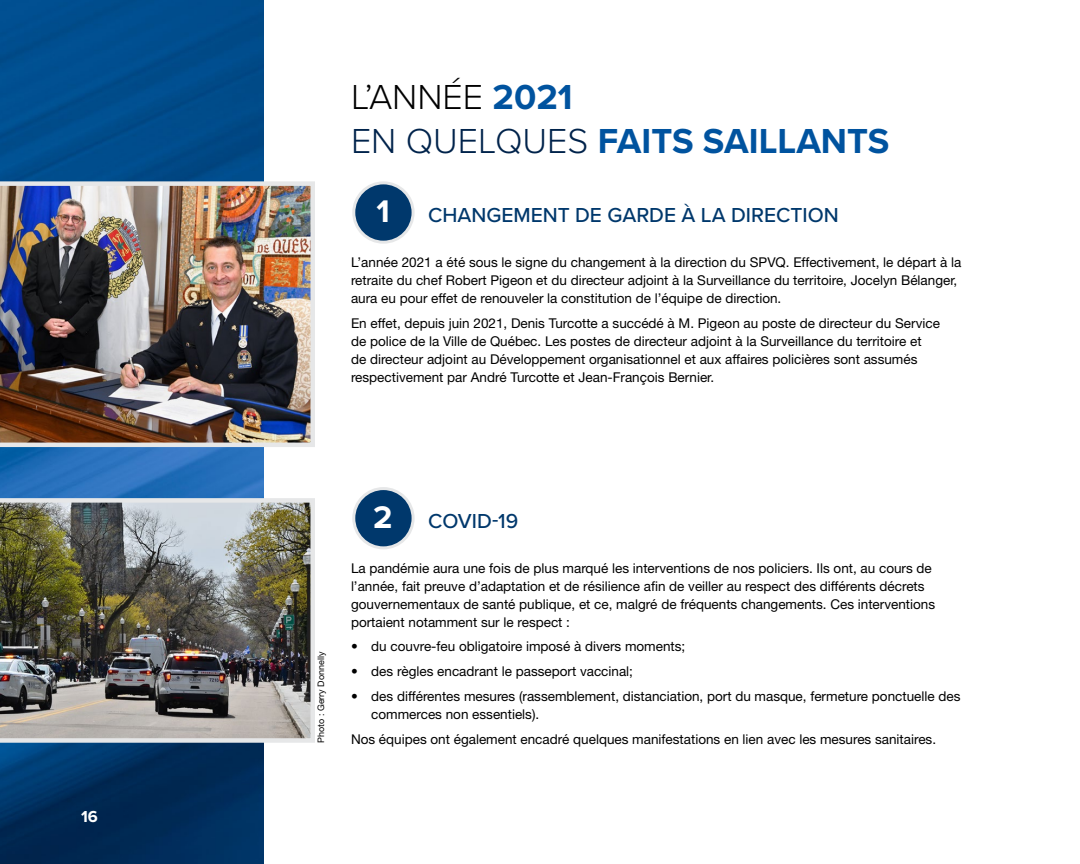
<style>
.page{position:relative;width:1080px;height:864px;background:#fff}
.page>*{position:absolute;margin:0;border:0;box-sizing:border-box;transform-origin:0 0}
.t1{font:700 36px/43.2px "Proxima Nova";color:#00539f}
.t2{font:700 32.4px "Proxima Nova";color:#fff}
.t3{font:500 21px "Proxima Nova";color:#00386c}
.t4{font:700 16.5px "Proxima Nova";color:#fff}
.t5{font:13.5px/18px "Helvetica Neue";color:#000}
.t6{font:9px "Helvetica Neue";color:#000}
.s1{font-weight:300;color:#000}
.s2{font-weight:300;color:#00234b}
.s3{font-weight:700;font-size:32.4px;color:#fff}
</style>
<div class="page">
<img style="left:0;top:0;width:264px;height:864px">
<div style="left:354px;top:183px;width:59px;height:59px;background:#00386c;border-radius:50%"></div>
<div style="left:352px;top:181px;width:63px;height:63px;border:3px solid #e6e7e8;border-radius:50%"></div>
<div style="left:354px;top:489px;width:59px;height:59px;background:#00386c;border-radius:50%"></div>
<div style="left:352px;top:487px;width:63px;height:62px;border:3px solid #e6e7e8;border-radius:50%"></div>
<img style="left:0;top:179px;width:315px;height:270px">
<img style="left:0;top:496px;width:315px;height:249px">
<p class="t4" style="left:81px;top:805px;width:18px">16</p>
<h1 class="t1" style="left:351px;top:75px;width:540px"><span class="s1">L’ANNÉE</span> 2021<br><span class="s2">EN QUELQUES</span> FAITS SAILLANTS</h1>
<h3 class="t3" style="left:376px;top:199px;width:464px"><span class="s3">1</span> CHANGEMENT DE GARDE À LA DIRECTION</h3>
<p class="t5" style="left:351px;top:253px;width:612px">L’année 2021 a été sous le signe du changement à la direction du SPVQ. Effectivement, le départ à la retraite du chef Robert Pigeon et du directeur adjoint à la Surveillance du territoire, Jocelyn Bélanger, aura eu pour effet de renouveler la constitution de l’équipe de direction.</p>
<p class="t5" style="left:351px;top:314px;width:590px">En effet, depuis juin 2021, Denis Turcotte a succédé à M. Pigeon au poste de directeur du Service de police de la Ville de Québec. Les postes de directeur adjoint à la Surveillance du territoire et de directeur adjoint au Développement organisationnel et aux affaires policières sont assumés respectivement par André Turcotte et Jean-François Bernier.</p>
<p class="t6" style="left:315px;top:743px;width:93px;rotate:-90deg">Photo : Gerry Donnelly</p>
<h2 class="t2" style="left:373px;top:493px;width:21px">2</h2>
<h3 class="t3" style="left:428px;top:505px;width:92px">COVID-19</h3>
<p class="t5" style="left:351px;top:559px;width:586px">La pandémie aura une fois de plus marqué les interventions de nos policiers. Ils ont, au cours de l’année, fait preuve d’adaptation et de résilience afin de veiller au respect des différents décrets gouvernementaux de santé publique, et ce, malgré de fréquents changements. Ces interventions portaient notamment sur le respect :</p>
<p class="t5" style="left:351px;top:637px;width:336px">• du couvre-feu obligatoire imposé à divers moments;</p>
<p class="t5" style="left:351px;top:662px;width:284px">• des règles encadrant le passeport vaccinal;</p>
<p class="t5" style="left:371px;top:687px;width:591px;text-indent:-20px">• des différentes mesures (rassemblement, distanciation, port du masque, fermeture ponctuelle des commerces non essentiels).</p>
<p class="t5" style="left:351px;top:730px;width:587px">Nos équipes ont également encadré quelques manifestations en lien avec les mesures sanitaires.</p>
</div>
